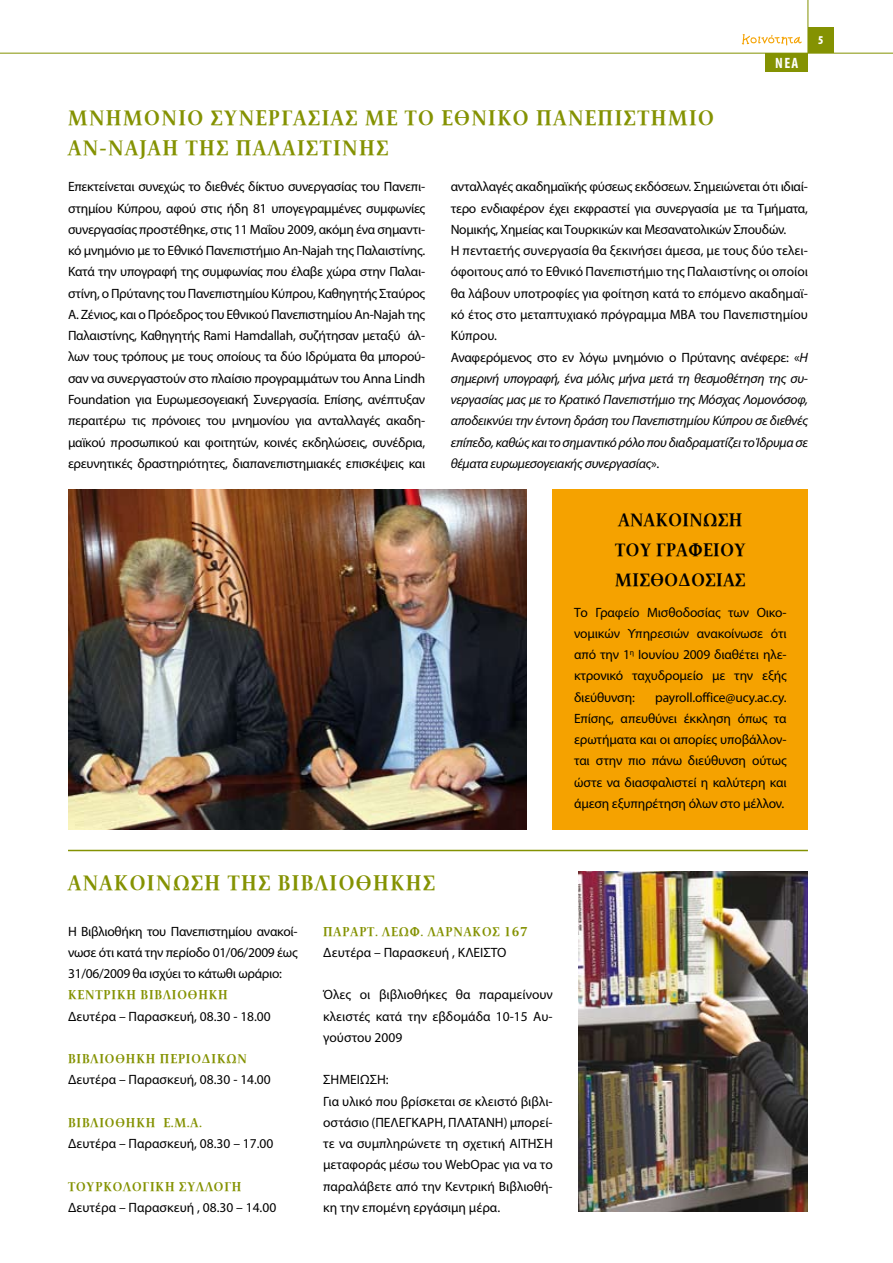
<style>
.page{position:relative;width:893px;height:1263px;background:#fff}
.page>*{position:absolute;margin:0;border:0;box-sizing:border-box;transform-origin:0 0}
.t1{font:700 21px/30px "PF Document";letter-spacing:.07em;color:#849202}
.t2{font:700 18px/30px "PF Document";letter-spacing:.03em;color:#000}
.t3{font:700 condensed 15px "Myriad Pro";color:#fff}
.t4{font:13.5px/21.3px "Myriad Pro";letter-spacing:-.005em;color:#000;text-align:justify}
.t5{font:700 12.75px "PF Document";letter-spacing:.07em;color:#849202}
.t6{font:900 condensed 12px "Myriad Pro";color:#fff}
.s1{font-style:italic}
</style>
<div class="page">
<hr style="left:0;top:53px;width:893px;height:1px;background:#849202">
<hr style="left:808px;top:0;width:1px;height:53px;background:#849202">
<div style="left:808px;top:27px;width:25px;height:26px;background:#849202"></div>
<svg style="left:742px;top:34px;width:60px;height:11px"></svg>
<div style="left:766px;top:53px;width:42px;height:18px;background:#849202"></div>
<div style="left:553px;top:489px;width:255px;height:340px;background:#f5a200"></div>
<img style="left:68px;top:489px;width:459px;height:340px">
<hr style="left:68px;top:850px;width:740px;height:1px;background:#849202">
<img style="left:578px;top:872px;width:230px;height:340px">
<p class="t3" style="left:775px;top:53px;width:25px">ΝΕΑ</p>
<p class="t6" style="left:818px;top:33px;width:7px">5</p>
<h1 class="t1" style="left:68px;top:103px;width:647px">ΜΝΗΜΟΝΙΟ ΣΥΝΕΡΓΑΣΙΑΣ ΜΕ ΤΟ ΕΘΝΙΚΟ ΠΑΝΕΠΙΣΤΗΜΙΟ<br>AN-NAJAH ΤΗΣ ΠΑΛΑΙΣΤΙΝΗΣ</h1>
<p class="t4" style="left:68px;top:176px;width:359px">Επεκτείνεται συνεχώς το διεθνές δίκτυο συνεργασίας του Πανεπι&shy;στημίου Κύπρου, αφού στις ήδη 81 υπογεγραμμένες συμφωνίες συνεργασίας προστέθηκε, στις 11 Μαΐου 2009, ακόμη ένα σημαντι&shy;κό μνημόνιο με το Εθνικό Πανεπιστήμιο An-Najah της Παλαιστίνης.<br>Kατά την υπογραφή της συμφωνίας που έλαβε χώρα στην Παλαι&shy;στίνη, ο Πρύτανης του Πανεπιστημίου Κύπρου, Καθηγητής Σταύρος Α. Ζένιος, και ο Πρόεδρος του Εθνικού Πανεπιστημίου An-Najah της Παλαιστίνης, Καθηγητής Rami Hamdallah, συζήτησαν μεταξύ άλ&shy;λων τους τρόπους με τους οποίους τα δύο Ιδρύματα θα μπορού&shy;σαν να συνεργαστούν στο πλαίσιο προγραμμάτων του Αnna Lindh Foundation για Ευρωμεσογειακή Συνεργασία. Επίσης, ανέπτυξαν περαιτέρω τις πρόνοιες του μνημονίου για ανταλλαγές ακαδη&shy;μαϊκού προσωπικού και φοιτητών, κοινές εκδηλώσεις, συνέδρια, ερευνητικές δραστηριότητες, διαπανεπιστημιακές επισκέψεις και</p>
<p class="t4" style="left:451px;top:176px;width:359px;text-align:left">ανταλλαγές ακαδημαϊκής φύσεως εκδόσεων. Σημειώνεται ότι ιδιαί&shy;τερο ενδιαφέρον έχει εκφραστεί για συνεργασία με τα Τμήματα, Νομικής, Χημείας και Τουρκικών και Μεσανατολικών Σπουδών.<br>Η πενταετής συνεργασία θα ξεκινήσει άμεσα, με τους δύο τελει&shy;όφοιτους από το Εθνικό Πανεπιστήμιο της Παλαιστίνης οι οποίοι θα λάβουν υποτροφίες για φοίτηση κατά το επόμενο ακαδημαϊ&shy;κό έτος στο μεταπτυχιακό πρόγραμμα MBA του Πανεπιστημίου Κύπρου.<br>Αναφερόμενος στο εν λόγω μνημόνιο ο Πρύτανης ανέφερε: «<span class="s1">Η σημερινή υπογραφή, ένα μόλις μήνα μετά τη θεσμοθέτηση της συ&shy;νεργασίας μας με το Κρατικό Πανεπιστήμιο της Μόσχας Λομονόσοφ, αποδεικνύει την έντονη δράση του Πανεπιστημίου Κύπρου σε διεθνές επίπεδο, καθώς και το σημαντικό ρόλο που διαδραματίζει το Ίδρυμα σε θέματα ευρωμεσογειακής συνεργασίας</span>».</p>
<h2 class="t2" style="left:615px;top:505px;width:132px">ΑΝΑΚΟΙΝΩΣΗ<br>ΤΟΥ ΓΡΑΦΕΙΟΥ<br>ΜΙΣΘΟΔΟΣΙΑΣ</h2>
<p class="t4" style="left:574px;top:601px;width:214px">Το Γραφείο Μισθοδοσίας των Οικο&shy;νομικών Υπηρεσιών ανακοίνωσε ότι από την 1<sup>η</sup> Ιουνίου 2009 διαθέτει ηλε&shy;κτρονικό ταχυδρομείο με την εξής διεύθυνση:</p>
<p class="t4" style="left:574px;top:686px;width:214px;text-indent:81px">payroll.office@ucy.ac.cy.<br>Επίσης, απευθύνει έκκληση όπως τα ερωτήματα και οι απορίες υποβάλλον&shy;ται στην πιο πάνω διεύθυνση ούτως ώστε να διασφαλιστεί η καλύτερη και άμεση εξυπηρέτηση όλων στο μέλλον.</p>
<h1 class="t1" style="left:68px;top:868px;width:369px">ΑΝΑΚΟΙΝΩΣΗ ΤΗΣ ΒΙΒΛΙΟΘΗΚΗΣ</h1>
<p class="t4" style="left:68px;top:920px;width:231px">Η Βιβλιοθήκη του Πανεπιστημίου ανακοί&shy;νωσε ότι κατά την περίοδο 01/06/2009 έως 31/06/2009 θα ισχύει το κάτωθι ωράριο:</p>
<p class="t5" style="left:68px;top:988px;width:161px">ΚΕΝΤΡΙΚΗ ΒΙΒΛΙΟΘΗΚΗ</p>
<p class="t4" style="left:68px;top:1005px;width:204px">Δευτέρα – Παρασκευή, 08.30 - 18.00</p>
<p class="t5" style="left:68px;top:1051px;width:180px">ΒΙΒΛΙΟΘΗΚΗ ΠΕΡΙΟΔΙΚΩΝ</p>
<p class="t4" style="left:68px;top:1069px;width:204px">Δευτέρα – Παρασκευή, 08.30 - 14.00</p>
<p class="t5" style="left:68px;top:1115px;width:135px">ΒΙΒΛΙΟΘΗΚΗ Ε.Μ.Α.</p>
<p class="t4" style="left:68px;top:1133px;width:207px">Δευτέρα – Παρασκευή, 08.30 – 17.00</p>
<p class="t5" style="left:68px;top:1179px;width:175px">ΤΟΥΡΚΟΛΟΓΙΚΗ ΣΥΛΛΟΓΗ</p>
<p class="t4" style="left:68px;top:1196px;width:210px">Δευτέρα – Παρασκευή , 08.30 – 14.00</p>
<p class="t5" style="left:323px;top:924px;width:206px">ΠΑΡΑΡΤ. ΛΕΩΦ. ΛΑΡΝΑΚΟΣ 167</p>
<p class="t4" style="left:323px;top:941px;width:185px">Δευτέρα – Παρασκευή , ΚΛΕΙΣΤΟ</p>
<p class="t4" style="left:323px;top:984px;width:231px">Όλες οι βιβλιοθήκες θα παραμείνουν κλειστές κατά την εβδομάδα 10-15 Αυ&shy;γούστου 2009</p>
<p class="t4" style="left:323px;top:1069px;width:231px;text-align:left">ΣΗΜΕΙΩΣΗ:<br>Για υλικό που βρίσκεται σε κλειστό βιβλι&shy;οστάσιο (ΠΕΛΕΓΚΑΡΗ, ΠΛΑΤΑΝΗ) μπορεί&shy;τε να συμπληρώνετε τη σχετική ΑΙΤΗΣΗ μεταφοράς μέσω του WebOpac για να το παραλάβετε από την Κεντρική Βιβλιοθή&shy;κη την επομένη εργάσιμη μέρα.</p>
</div>
